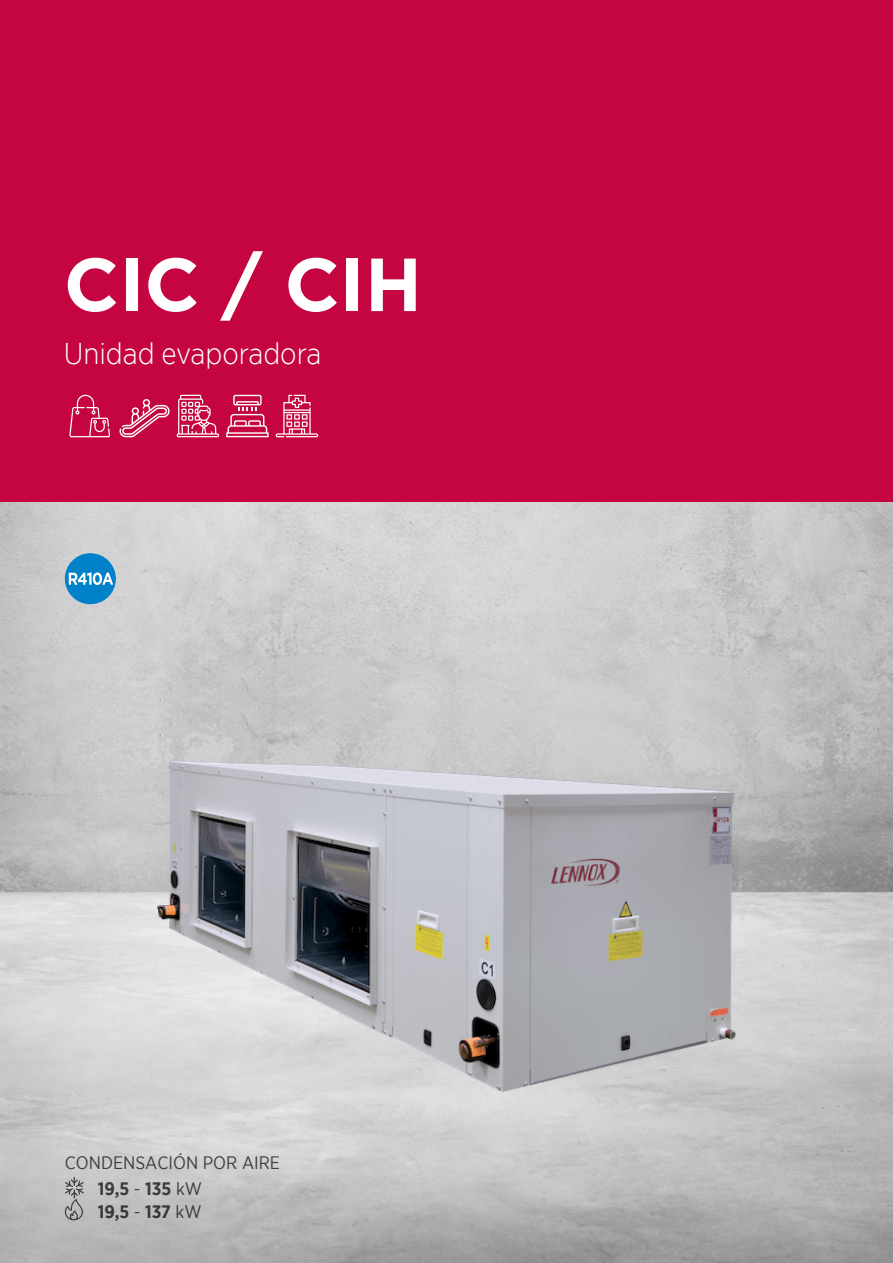
<style>
.page{position:relative;width:893px;height:1263px;background:#fff}
.page>*{position:absolute;margin:0;border:0;box-sizing:border-box;transform-origin:0 0}
.t1{font:700 75px "Gotham";color:#fff}
.t2{font:300 30px "Gotham Narrow";color:#fff}
.t3{font:18px/26.4px "Gotham Narrow";color:#000}
.t4{font:700 18px "Gotham Narrow";color:#000}
.s1{font-weight:700}
.s2{font-weight:400}
</style>
<div class="page">
<img style="left:0;top:502px;width:893px;height:761px">
<div style="left:0;top:0;width:893px;height:502px;background:#c4053f"></div>
<svg style="left:69px;top:395px;width:41px;height:42px"></svg>
<svg style="left:119px;top:399px;width:51px;height:38px"></svg>
<svg style="left:177px;top:395px;width:42px;height:42px"></svg>
<svg style="left:226px;top:395px;width:43px;height:42px"></svg>
<svg style="left:276px;top:395px;width:42px;height:42px"></svg>
<div style="left:65px;top:553px;width:51px;height:51px;background:#0081c9;border-radius:50%"></div>
<svg style="left:69px;top:572px;width:44px;height:13px"></svg>
<hr style="left:0;top:595px;width:1px;height:667px;background:#dadada">
<svg style="left:64px;top:1177px;width:21px;height:43px"></svg>
<img style="left:157px;top:761px;width:579px;height:331px">
<h1 class="t1" style="left:64px;top:241px;width:360px">CIC / CIH</h1>
<h2 class="t2" style="left:64px;top:335px;width:259px">Unidad evaporadora</h2>
<p class="t3" style="left:98px;top:1149px;width:184px;text-indent:-33px">CONDENSACIÓN POR AIRE<br><span class="s1">19,5</span> - <span class="s1">135</span> kW</p>
<p class="t4" style="left:98px;top:1200px;width:105px">19,5 <span class="s2">-</span> 137 <span class="s2">kW</span></p>
</div>
